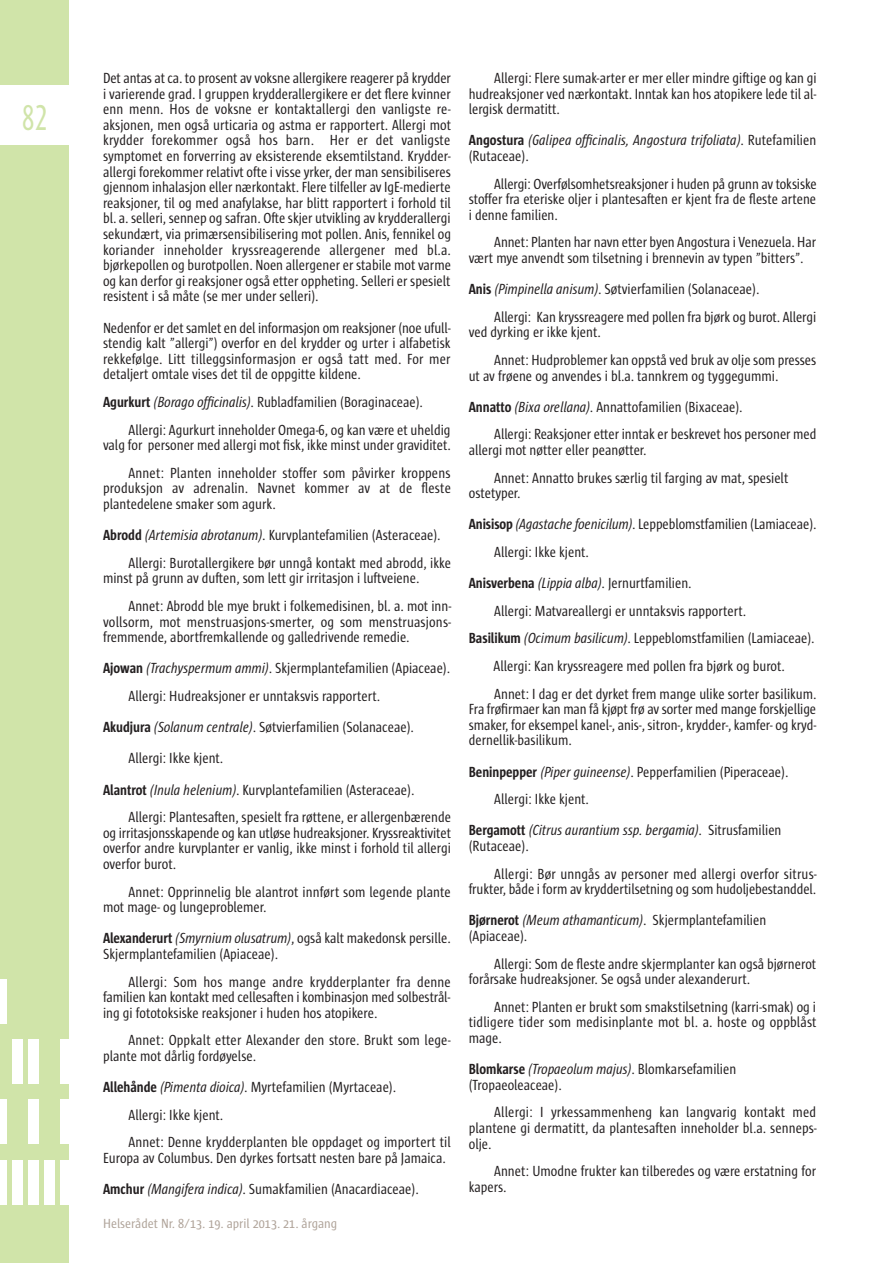
<style>
.page{position:relative;width:893px;height:1263px;background:#fff}
.page>*{position:absolute;margin:0;border:0;box-sizing:border-box;transform-origin:0 0}
.t1{font:36px "Dax Condensed";color:#d0e4a9;scale:.8 1}
.t2{font:15px/15.6px "Sun Cd";color:#231f20}
.t3{font:italic 15px/15.6px "Sun Cd";letter-spacing:.005em;color:#231f20}
.t4{font:13.5px "Sun Cd";color:#b0a49a;scale:1.07 1}
.s1{font-weight:700}
.s2{font-style:italic}
.s3{font-weight:700;font-style:normal}
.s4{font-style:normal}
</style>
<div class="page">
<div style="left:0;top:0;width:69px;height:1263px;background:#d0e4a9"></div>
<div style="left:0;top:979px;width:6px;height:45px;background:#fff"></div>
<div style="left:0;top:1099px;width:6px;height:45px;background:#fff"></div>
<div style="left:0;top:1160px;width:6px;height:44px;background:#fff"></div>
<div style="left:12px;top:1039px;width:10px;height:45px;background:#fff"></div>
<div style="left:12px;top:1160px;width:10px;height:44px;background:#fff"></div>
<div style="left:44px;top:1160px;width:11px;height:44px;background:#fff"></div>
<div style="left:28px;top:1039px;width:10px;height:45px;background:#fff"></div>
<div style="left:28px;top:1099px;width:10px;height:45px;background:#fff"></div>
<div style="left:28px;top:1160px;width:10px;height:44px;background:#fff"></div>
<div style="left:60px;top:1039px;width:11px;height:45px;background:#fff"></div>
<div style="left:60px;top:1099px;width:11px;height:45px;background:#fff"></div>
<div style="left:60px;top:1160px;width:11px;height:44px;background:#fff"></div>
<div style="left:0;top:85px;width:71px;height:60px;background:#fff"></div>
<h1 class="t1" style="left:22px;top:100px;width:34px">82</h1>
<p class="t2" style="left:103px;top:71px;width:349px;text-align:justify">Det antas at ca. to prosent av voksne allergikere reagerer på krydder i varierende grad. I gruppen krydderallergikere er det flere kvinner enn menn. Hos de voksne er kontaktallergi den vanligste re&shy;aksjonen, men også urticaria og astma er rapportert. Allergi mot krydder forekommer også hos barn. Her er det vanligste symptomet en forverring av eksisterende eksemtilstand. Krydder&shy;allergi forekommer relativt ofte i visse yrker, der man sensibiliseres gjennom inhalasjon eller nærkontakt. Flere tilfeller av IgE-medierte reaksjoner, til og med anafylakse, har blitt rapportert i forhold til bl. a. selleri, sennep og safran. Ofte skjer utvikling av krydderallergi sekundært, via primærsensibilisering mot pollen. Anis, fennikel og koriander inneholder kryssreagerende allergener med bl.a. bjørkepollen og burotpollen. Noen allergener er stabile mot varme og kan derfor gi reaksjoner også etter oppheting. Selleri er spesielt resistent i så måte (se mer under selleri).</p>
<p class="t2" style="left:103px;top:321px;width:349px;text-align:justify">Nedenfor er det samlet en del informasjon om reaksjoner (noe ufull&shy;stendig kalt ”allergi”) overfor en del krydder og urter i alfabetisk rekkefølge. Litt tilleggsinformasjon er også tatt med. For mer detaljert omtale vises det til de oppgitte kildene.</p>
<p class="t2" style="left:129px;top:389px;width:323px;line-height:27.6px;text-indent:-26px"><span class="s1">Agurkurt</span> <span class="s2">(Borago officinalis)</span>. Rubladfamilien (Boraginaceae).<br>Allergi: Agurkurt inneholder Omega-6, og kan være et uheldig</p>
<p class="t2" style="left:103px;top:432px;width:349px;line-height:27.6px;text-align:right">valg for personer med allergi mot fisk, ikke minst under graviditet.<br>Annet: Planten inneholder stoffer som påvirker kroppens</p>
<p class="t2" style="left:103px;top:482px;width:349px">produksjon av adrenalin. Navnet kommer av at de fleste plantedelene smaker som agurk.</p>
<p class="t2" style="left:129px;top:522px;width:324px;line-height:27.6px;text-indent:-26px"><span class="s1">Abrodd</span> <span class="s2">(Artemisia abrotanum)</span>. Kurvplantefamilien (Asteraceae).<br>Allergi: Burotallergikere bør unngå kontakt med abrodd, ikke</p>
<p class="t2" style="left:129px;top:566px;width:324px;line-height:27.6px;text-indent:-26px">minst på grunn av duften, som lett gir irritasjon i luftveiene.<br>Annet: Abrodd ble mye brukt i folkemedisinen, bl. a. mot inn-</p>
<p class="t2" style="left:103px;top:615px;width:350px">vollsorm, mot menstruasjons-smerter, og som menstruasjons&shy;fremmende, abortfremkallende og galledrivende remedie.</p>
<p class="t2" style="left:129px;top:656px;width:323px;line-height:27.6px;text-indent:-26px"><span class="s1">Ajowan</span> <span class="s2">(Trachyspermum ammi)</span>. Skjermplantefamilien (Apiaceae).<br>Allergi: Hudreaksjoner er unntaksvis rapportert.</p>
<p class="t2" style="left:103px;top:720px;width:312px"><span class="s1">Akudjura</span> <span class="s2">(Solanum centrale)</span>. Søtvierfamilien (Solanaceae).</p>
<p class="t2" style="left:129px;top:752px;width:96px">Allergi: Ikke kjent.</p>
<p class="t2" style="left:103px;top:783px;width:313px"><span class="s1">Alantrot</span> <span class="s2">(Inula helenium)</span>. Kurvplantefamilien (Asteraceae).</p>
<p class="t2" style="left:103px;top:810px;width:349px;text-align:justify;text-indent:26px">Allergi: Plantesaften, spesielt fra røttene, er allergenbærende og irritasjonsskapende og kan utløse hudreaksjoner. Kryssreaktivitet overfor andre kurvplanter er vanlig, ikke minst i forhold til allergi overfor burot.</p>
<p class="t2" style="left:103px;top:885px;width:349px;text-indent:26px">Annet: Opprinnelig ble alantrot innført som legende plante mot mage- og lungeproblemer.</p>
<p class="t2" style="left:103px;top:932px;width:349px"><span class="s1">Alexanderurt</span> <span class="s2">(Smyrnium olusatrum)</span>, også kalt makedonsk persille.<br>Skjermplantefamilien (Apiaceae).</p>
<p class="t2" style="left:103px;top:975px;width:349px;text-align:justify;text-indent:26px">Allergi: Som hos mange andre krydderplanter fra denne familien kan kontakt med cellesaften i kombinasjon med solbestrål&shy;ing gi fototoksiske reaksjoner i huden hos atopikere.</p>
<p class="t2" style="left:103px;top:1034px;width:349px;text-indent:26px">Annet: Oppkalt etter Alexander den store. Brukt som lege&shy;plante mot dårlig fordøyelse.</p>
<p class="t2" style="left:129px;top:1074px;width:324px;line-height:27.6px;text-indent:-26px"><span class="s1">Allehånde</span> <span class="s2">(Pimenta dioica)</span>. Myrtefamilien (Myrtaceae).<br>Allergi: Ikke kjent.<br>Annet: Denne krydderplanten ble oppdaget og importert til</p>
<p class="t2" style="left:103px;top:1143px;width:344px;line-height:31.2px">Europa av Columbus. Den dyrkes fortsatt nesten bare på Jamaica.<br><span class="s1">Amchur</span> <span class="s2">(Mangifera indica)</span>. Sumakfamilien (Anacardiaceae).</p>
<p class="t4" style="left:103px;top:1218px;width:220px">Helserådet Nr. 8/13. 19. april 2013. 21. årgang</p>
<p class="t2" style="left:469px;top:71px;width:349px;text-align:justify;text-indent:26px">Allergi: Flere sumak-arter er mer eller mindre giftige og kan gi hudreaksjoner ved nærkontakt. Inntak kan hos atopikere lede til al&shy;lergisk dermatitt.</p>
<p class="t3" style="left:469px;top:134px;width:349px"><span class="s3">Angostura</span> (Galipea officinalis, Angostura trifoliata)<span class="s4">. Rutefamilien (Rutaceae).</span></p>
<p class="t2" style="left:469px;top:177px;width:349px;text-align:justify;text-indent:26px">Allergi: Overfølsomhetsreaksjoner i huden på grunn av toksiske stoffer fra eteriske oljer i plantesaften er kjent fra de fleste artene i denne familien.</p>
<p class="t2" style="left:469px;top:236px;width:349px;text-indent:26px">Annet: Planten har navn etter byen Angostura i Venezuela. Har vært mye anvendt som tilsetning i brennevin av typen ”bitters”.</p>
<p class="t2" style="left:494px;top:276px;width:323px;line-height:27.6px;text-indent:-26px"><span class="s1">Anis</span> <span class="s2">(Pimpinella anisum)</span>. Søtvierfamilien (Solanaceae).<br>Allergi: Kan kryssreagere med pollen fra bjørk og burot. Allergi</p>
<p class="t2" style="left:494px;top:320px;width:323px;line-height:27.6px;text-indent:-26px">ved dyrking er ikke kjent.<br>Annet: Hudproblemer kan oppstå ved bruk av olje som presses</p>
<p class="t2" style="left:469px;top:361px;width:311px;line-height:31.2px">ut av frøene og anvendes i bl.a. tannkrem og tyggegummi.<br><span class="s1">Annatto</span> <span class="s2">(Bixa orellana)</span>. Annattofamilien (Bixaceae).</p>
<p class="t2" style="left:469px;top:428px;width:349px;text-indent:26px">Allergi: Reaksjoner etter inntak er beskrevet hos personer med allergi mot nøtter eller peanøtter.</p>
<p class="t2" style="left:469px;top:471px;width:321px;text-indent:26px">Annet: Annatto brukes særlig til farging av mat, spesielt ostetyper.</p>
<p class="t2" style="left:494px;top:512px;width:324px;line-height:27.6px;text-indent:-26px"><span class="s1">Anisisop</span> <span class="s2">(Agastache foenicilum)</span>. Leppeblomstfamilien (Lamiaceae).<br>Allergi: Ikke kjent.</p>
<p class="t2" style="left:469px;top:576px;width:224px"><span class="s1">Anisverbena</span> <span class="s2">(Lippia alba)</span>. Jernurtfamilien.</p>
<p class="t2" style="left:494px;top:604px;width:253px">Allergi: Matvareallergi er unntaksvis rapportert.</p>
<p class="t2" style="left:469px;top:632px;width:347px"><span class="s1">Basilikum</span> <span class="s2">(Ocimum basilicum)</span>. Leppeblomstfamilien (Lamiaceae).</p>
<p class="t2" style="left:494px;top:659px;width:293px">Allergi: Kan kryssreagere med pollen fra bjørk og burot.</p>
<p class="t2" style="left:494px;top:687px;width:324px">Annet: I dag er det dyrket frem mange ulike sorter basilikum.</p>
<p class="t2" style="left:469px;top:702px;width:349px;text-align:justify">Fra frøfirmaer kan man få kjøpt frø av sorter med mange forskjellige smaker, for eksempel kanel-, anis-, sitron-, krydder-, kamfer- og kryd&shy;dernellik-basilikum.</p>
<p class="t2" style="left:494px;top:759px;width:296px;line-height:27.6px;text-indent:-26px"><span class="s1">Beninpepper</span> <span class="s2">(Piper guineense)</span>. Pepperfamilien (Piperaceae).<br>Allergi: Ikke kjent.</p>
<p class="t3" style="left:469px;top:824px;width:314px"><span class="s3">Bergamott</span> (Citrus aurantium ssp. bergamia)<span class="s4">. Sitrusfamilien (Rutaceae).</span></p>
<p class="t2" style="left:469px;top:867px;width:350px;text-align:right">Allergi: Bør unngås av personer med allergi overfor sitrus&shy;frukter, både i form av kryddertilsetning og som hudoljebestanddel.</p>
<p class="t2" style="left:469px;top:914px;width:299px"><span class="s1">Bjørnerot</span> <span class="s2">(Meum athamanticum)</span>. Skjermplantefamilien (Apiaceae).</p>
<p class="t2" style="left:469px;top:957px;width:349px;text-indent:26px">Allergi: Som de fleste andre skjermplanter kan også bjørnerot forårsake hudreaksjoner. Se også under alexanderurt.</p>
<p class="t2" style="left:469px;top:1000px;width:349px;text-align:justify;text-indent:26px">Annet: Planten er brukt som smakstilsetning (karri-smak) og i tidligere tider som medisinplante mot bl. a. hoste og oppblåst mage.</p>
<p class="t2" style="left:469px;top:1062px;width:269px"><span class="s1">Blomkarse</span> <span class="s2">(Tropaeolum majus)</span>. Blomkarsefamilien (Tropaeoleaceae).</p>
<p class="t2" style="left:469px;top:1106px;width:350px;text-align:justify;text-indent:26px">Allergi: I yrkessammenheng kan langvarig kontakt med plantene gi dermatitt, da plantesaften inneholder bl.a. senneps&shy;olje.</p>
<p class="t2" style="left:469px;top:1164px;width:349px;text-indent:26px">Annet: Umodne frukter kan tilberedes og være erstatning for kapers.</p>
</div>
